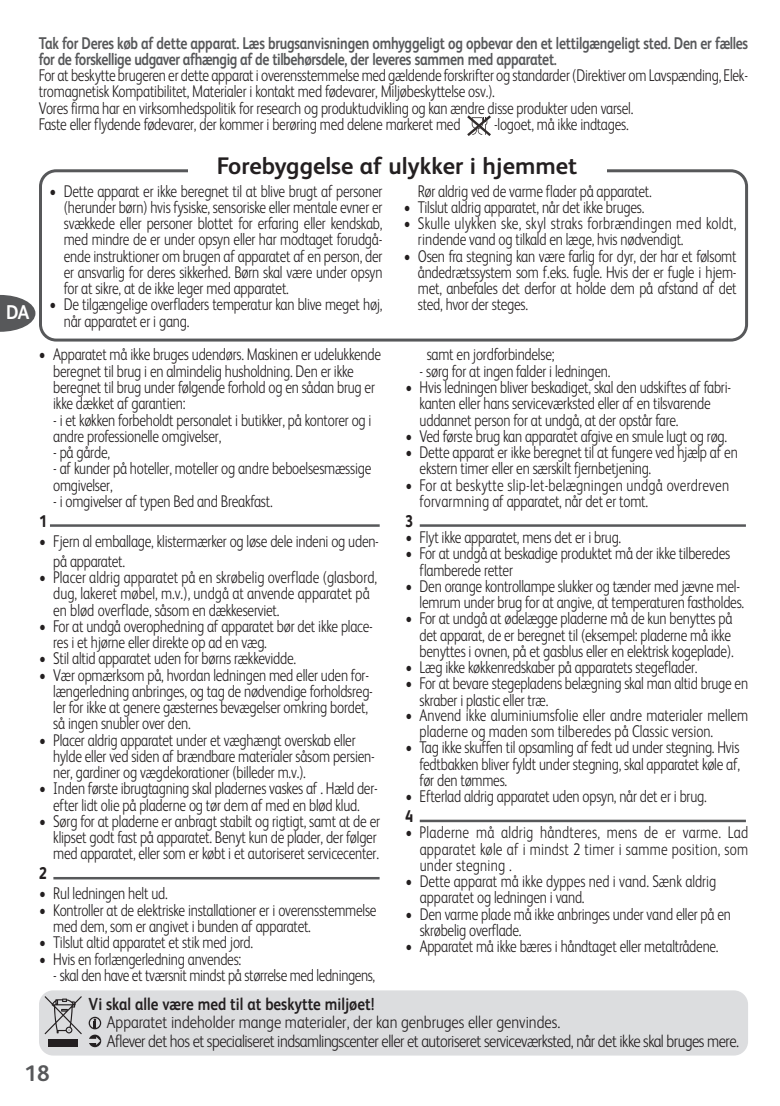
<style>
.page{position:relative;width:780px;height:1106px;background:#fff}
.page>*{position:absolute;margin:0;border:0;box-sizing:border-box;transform-origin:0 0}
.t1{font:700 24px "FS Albert";color:#231f20}
.t2{font:700 22.5px "FS Albert";color:#57585a}
.t3{font:700 20px "FS Albert";color:#fff;scale:.9 1}
.t4{font:300 17.5px/18.8px "FS Albert";letter-spacing:-.03em;color:#231f20;scale:.85 1}
.t5{font:700 17.5px "FS Albert";color:#231f20;scale:.85 1}
.t6{font:300 17px/16.2px "FS Albert";letter-spacing:-.015em;color:#231f20;scale:.8 1}
.t7{font:700 17px/16.2px "FS Albert";letter-spacing:-.015em;color:#57585a;scale:.8 1}
.t8{font:300 17px/16.2px "FS Albert";letter-spacing:.01em;color:#231f20;scale:.8 1}
.t9{font:300 17px/16.2px "FS Albert";letter-spacing:.015em;color:#231f20;scale:.8 1}
.t10{font:800 17px "FS Albert";color:#231f20;scale:.8 1}
</style>
<div class="page">
<hr style="left:50px;top:524px;width:329px;height:3px;background:#57585a">
<hr style="left:53px;top:877px;width:326px;height:2px;background:#57585a">
<hr style="left:420px;top:524px;width:325px;height:3px;background:#57585a">
<hr style="left:420px;top:819px;width:325px;height:3px;background:#57585a">
<div style="left:39px;top:990px;width:709px;height:65px;background:#dcdddf;border-radius:14px"></div>
<svg style="left:44px;top:996px;width:38px;height:38px"></svg>
<div style="left:48px;top:1039px;width:30px;height:8px;background:#231f20"></div>
<svg style="left:89px;top:1016px;width:12px;height:31px"></svg>
<svg style="left:39px;top:169px;width:709px;height:172px"></svg>
<div style="left:188px;top:155px;width:418px;height:25px;background:#fff"></div>
<svg style="left:0;top:295px;width:35px;height:37px"></svg>
<svg style="left:467px;top:115px;width:24px;height:21px"></svg>
<p class="t7" style="left:39px;top:36px;width:887px">Tak for Deres køb af dette apparat. Læs brugsanvisningen omhyggeligt og opbevar den et lettilgængeligt sted. Den er fælles for de forskellige udgaver afhængig af de tilbehørsdele, der leveres sammen med apparatet.</p>
<p class="t6" style="left:39px;top:69px;width:887px">For at beskytte brugeren er dette apparat i overensstemmelse med gældende forskrifter og standarder (Direktiver om Lavspænding, Elek&shy;tromagnetisk Kompatibilitet, Materialer i kontakt med fødevarer, Miljøbeskyttelse osv.).<br>Vores firma har en virksomhedspolitik for research og produktudvikling og kan ændre disse produkter uden varsel.<br>Faste eller flydende fødevarer, der kommer i berøring med delene markeret med</p>
<p class="t6" style="left:494px;top:118px;width:170px">-logoet, må ikke indtages.</p>
<p class="t3" style="left:6px;top:305px;width:27px">DA</p>
<h1 class="t1" style="left:217px;top:157px;width:362px">Forebyggelse af ulykker i hjemmet</h1>
<p class="t6" style="left:64px;top:184px;width:400px;text-align:justify;text-indent:-14px">• Dette apparat er ikke beregnet til at blive brugt af personer (herunder børn) hvis fysiske, sensoriske eller mentale evner er svækkede eller personer blottet for erfaring eller kendskab, med mindre de er under opsyn eller har modtaget forudgå&shy;ende instruktioner om brugen af apparatet af en person, der er ansvarlig for deres sikkerhed. Børn skal være under opsyn for at sikre, at de ikke leger med apparatet.</p>
<p class="t6" style="left:64px;top:298px;width:400px;text-indent:-14px">• De tilgængelige overfladers temperatur kan blive meget høj, når apparatet er i gang.</p>
<p class="t6" style="left:53px;top:348px;width:411px;text-indent:-14px">• Apparatet må ikke bruges udendørs. Maskinen er udelukkende beregnet til brug i en almindelig husholdning. Den er ikke beregnet til brug under følgende forhold og en sådan brug er ikke dækket af garantien:</p>
<p class="t6" style="left:53px;top:413px;width:399px">- i et køkken forbeholdt personalet i butikker, på kontorer og i andre professionelle omgivelser,</p>
<p class="t6" style="left:53px;top:446px;width:73px">- på gårde,</p>
<p class="t6" style="left:53px;top:462px;width:399px">- af kunder på hoteller, moteller og andre beboelsesmæssige omgivelser,</p>
<p class="t6" style="left:53px;top:494px;width:276px">- i omgivelser af typen Bed and Breakfast.</p>
<p class="t10" style="left:39px;top:514px;width:11px">1</p>
<p class="t6" style="left:53px;top:533px;width:409px;line-height:20px;text-indent:-14px">• Fjern al emballage, klistermærker og løse dele indeni og uden&shy;på apparatet.</p>
<p class="t6" style="left:53px;top:571px;width:406px;text-indent:-14px">• Placer aldrig apparatet på en skrøbelig overflade (glasbord, dug, lakeret møbel, m.v.), undgå at anvende apparatet på en blød overflade, såsom en dækkeserviet.</p>
<p class="t6" style="left:53px;top:619px;width:401px;text-indent:-14px">• For at undgå overophedning af apparatet bør det ikke place&shy;res i et hjørne eller direkte op ad en væg.</p>
<p class="t6" style="left:39px;top:652px;width:323px">• Stil altid apparatet uden for børns rækkevidde.</p>
<p class="t6" style="left:53px;top:668px;width:401px;text-indent:-14px">• Vær opmærksom på, hvordan ledningen med eller uden for&shy;længerledning anbringes, og tag de nødvendige forholdsreg&shy;ler for ikke at genere gæsternes bevægelser omkring bordet, så ingen snubler over den.</p>
<p class="t6" style="left:53px;top:733px;width:403px;text-indent:-14px">• Placer aldrig apparatet under et væghængt overskab eller hylde eller ved siden af brændbare materialer såsom persien&shy;ner, gardiner og vægdekorationer (billeder m.v.).</p>
<p class="t6" style="left:39px;top:782px;width:425px;text-align:center">• Inden første ibrugtagning skal pladernes vaskes af . Hæld der&shy;efter lidt olie på pladerne og tør dem af med en blød klud.</p>
<p class="t6" style="left:53px;top:814px;width:410px;text-indent:-14px">• Sørg for at pladerne er anbragt stabilt og rigtigt, samt at de er klipset godt fast på apparatet. Benyt kun de plader, der følger med apparatet, eller som er købt i et autoriseret servicecenter.</p>
<p class="t10" style="left:39px;top:867px;width:11px">2</p>
<p class="t6" style="left:39px;top:887px;width:162px">• Rul ledningen helt ud.</p>
<p class="t6" style="left:53px;top:903px;width:405px;text-indent:-14px">• Kontroller at de elektriske installationer er i overensstemmelse med dem, som er angivet i bunden af apparatet.</p>
<p class="t6" style="left:39px;top:936px;width:269px">• Tilslut altid apparatet et stik med jord.</p>
<p class="t6" style="left:39px;top:952px;width:254px">• Hvis en forlængerledning anvendes:</p>
<p class="t6" style="left:53px;top:968px;width:404px">- skal den have et tværsnit mindst på størrelse med ledningens,</p>
<p class="t6" style="left:418px;top:184px;width:294px">Rør aldrig ved de varme flader på apparatet.</p>
<p class="t6" style="left:403px;top:201px;width:302px">• Tilslut aldrig apparatet, når det ikke bruges.</p>
<p class="t8" style="left:418px;top:217px;width:400px;text-indent:-14px">• Skulle ulykken ske, skyl straks forbrændingen med koldt, rindende vand og tilkald en læge, hvis nødvendigt.</p>
<p class="t6" style="left:418px;top:249px;width:400px;text-align:justify;text-indent:-14px">• Osen fra stegning kan være farlig for dyr, der har et følsomt åndedrætssystem som f.eks. fugle. Hvis der er fugle i hjem&shy;met, anbefales det derfor at holde dem på afstand af det sted, hvor der steges.</p>
<p class="t6" style="left:426px;top:348px;width:161px">samt en jordforbindelse;</p>
<p class="t6" style="left:419px;top:364px;width:240px">- sørg for at ingen falder i ledningen.</p>
<p class="t6" style="left:419px;top:381px;width:391px;text-indent:-14px">• Hvis ledningen bliver beskadiget, skal den udskiftes af fabri&shy;kanten eller hans serviceværksted eller af en tilsvarende uddannet person for at undgå, at der opstår fare.</p>
<p class="t6" style="left:405px;top:429px;width:403px">• Ved første brug kan apparatet afgive en smule lugt og røg.</p>
<p class="t6" style="left:419px;top:446px;width:399px;text-indent:-14px">• Dette apparat er ikke beregnet til at fungere ved hjælp af en ekstern timer eller en særskilt fjernbetjening.</p>
<p class="t9" style="left:419px;top:478px;width:388px;text-indent:-14px">• For at beskytte slip-let-belægningen undgå overdreven forvarmning af apparatet, når det er tomt.</p>
<p class="t10" style="left:405px;top:514px;width:11px">3</p>
<p class="t6" style="left:405px;top:531px;width:271px">• Flyt ikke apparatet, mens det er i brug.</p>
<p class="t6" style="left:419px;top:547px;width:390px;text-indent:-14px">• For at undgå at beskadige produktet må der ikke tilberedes flamberede retter</p>
<p class="t6" style="left:405px;top:579px;width:425px;text-align:right">• Den orange kontrollampe slukker og tænder med jævne mel&shy;lemrum under brug for at angive, at temperaturen fastholdes.</p>
<p class="t6" style="left:419px;top:612px;width:394px;text-indent:-14px">• For at undgå at ødelægge pladerne må de kun benyttes på det apparat, de er beregnet til (eksempel: pladerne må ikke benyttes i ovnen, på et gasblus eller en elektrisk kogeplade).</p>
<p class="t6" style="left:405px;top:661px;width:366px">• Læg ikke køkkenredskaber på apparatets stegeflader.</p>
<p class="t6" style="left:419px;top:677px;width:412px;text-indent:-14px">• For at bevare stegepladens belægning skal man altid bruge en skraber i plastic eller træ.</p>
<p class="t6" style="left:419px;top:709px;width:412px;text-indent:-14px">• Anvend ikke aluminiumsfolie eller andre materialer mellem pladerne og maden som tilberedes på Classic version.</p>
<p class="t6" style="left:419px;top:741px;width:402px;text-align:justify;text-indent:-14px">• Tag ikke skuffen til opsamling af fedt ud under stegning. Hvis fedtbakken bliver fyldt under stegning, skal apparatet køle af, før den tømmes.</p>
<p class="t6" style="left:405px;top:790px;width:378px">• Efterlad aldrig apparatet uden opsyn, når det er i brug.</p>
<p class="t10" style="left:405px;top:809px;width:11px">4</p>
<p class="t6" style="left:419px;top:826px;width:412px;text-align:justify;text-indent:-14px">• Pladerne må aldrig håndteres, mens de er varme. Lad apparatet køle af i mindst 2 timer i samme position, som under stegning .</p>
<p class="t6" style="left:419px;top:875px;width:372px;text-indent:-14px">• Dette apparat må ikke dyppes ned i vand. Sænk aldrig apparatet og ledningen i vand.</p>
<p class="t6" style="left:419px;top:907px;width:390px;text-indent:-14px">• Den varme plade må ikke anbringes under vand eller på en skrøbelig overflade.</p>
<p class="t6" style="left:405px;top:940px;width:393px">• Apparatet må ikke bæres i håndtaget eller metaltrådene.</p>
<p class="t5" style="left:89px;top:997px;width:337px">Vi skal alle være med til at beskytte miljøet!</p>
<p class="t4" style="left:107px;top:1014px;width:745px">Apparatet indeholder mange materialer, der kan genbruges eller genvindes.<br>Aflever det hos et specialiseret indsamlingscenter eller et autoriseret serviceværksted, når det ikke skal bruges mere.</p>
<h2 class="t2" style="left:24px;top:1065px;width:27px">18</h2>
</div>
